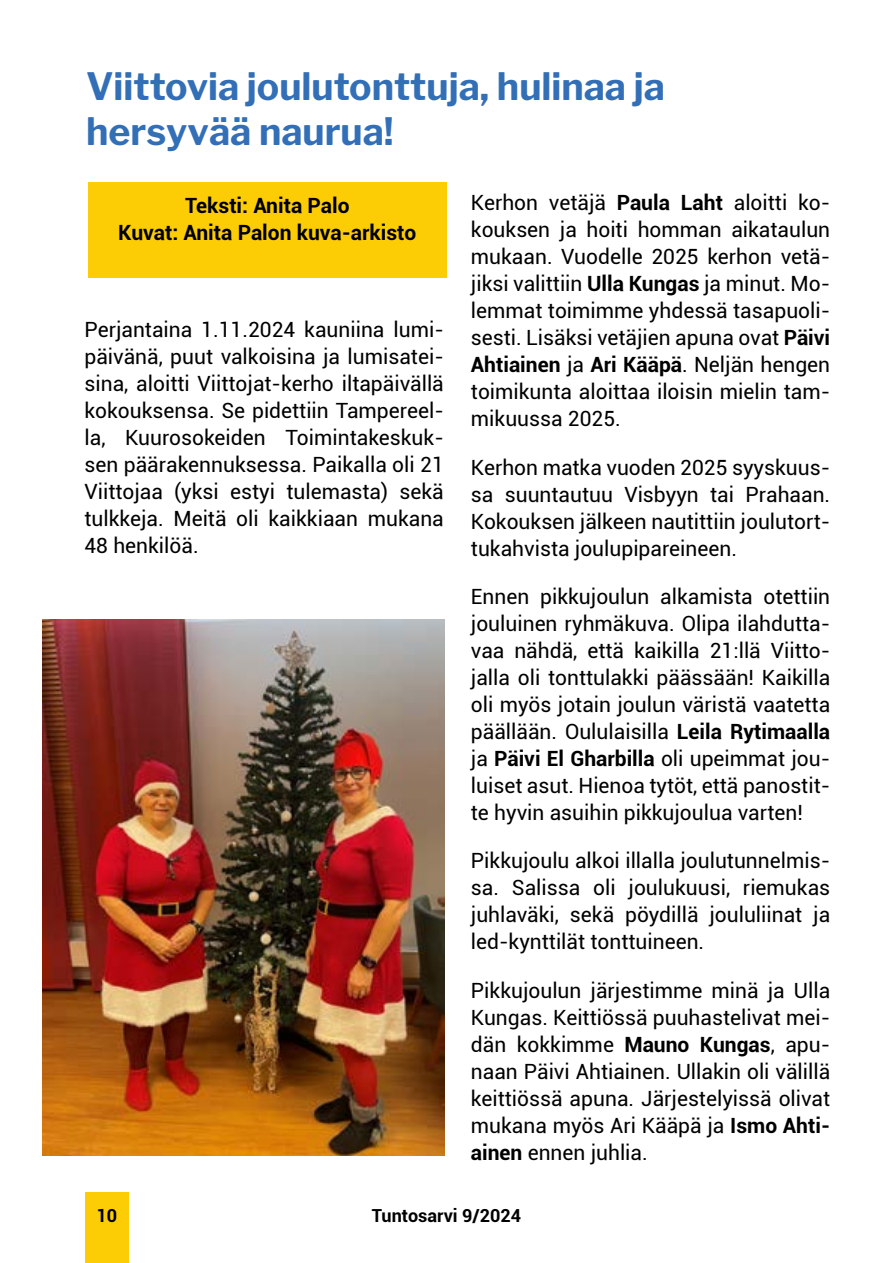
<style>
.page{position:relative;width:893px;height:1263px;background:#fff}
.page>*{position:absolute;margin:0;border:0;box-sizing:border-box;transform-origin:0 0}
.t1{font:700 37.5px/45px "Libre Franklin";color:#336fb6}
.t2{font:21px/27px "Roboto";color:#000;text-align:justify}
.t3{font:700 21px/27px "Roboto";color:#000;text-align:center}
.t4{font:700 18px "Roboto";color:#000}
.s1{font-weight:700}
</style>
<div class="page">
<div style="left:85px;top:1192px;width:44px;height:71px;background:#fccd05"></div>
<div style="left:88px;top:182px;width:358px;height:96px;background:#fccd05"></div>
<img style="left:43px;top:620px;width:401px;height:535px">
<h1 class="t1" style="left:86px;top:64px;width:580px">Viittovia joulutonttuja, hulinaa ja hersyvää naurua!</h1>
<p class="t3" style="left:118px;top:192px;width:300px">Teksti: Anita Palo<br>Kuvat: Anita Palon kuva-arkisto</p>
<p class="t2" style="left:84px;top:315px;width:361px">Perjantaina 1.11.2024 kauniina lumi&shy;päivänä, puut valkoisina ja lumisatei&shy;sina, aloitti Viittojat-kerho iltapäivällä kokouksensa. Se pidettiin Tampereel&shy;la, Kuurosokeiden Toimintakeskuk&shy;sen päärakennuksessa. Paikalla oli 21<br>Viittojaa (yksi estyi tulemasta) sekä tulkkeja. Meitä oli kaikkiaan mukana 48 henkilöä.</p>
<p class="t2" style="left:471px;top:189px;width:361px">Kerhon vetäjä <span class="s1">Paula Laht</span> aloitti ko&shy;kouksen ja hoiti homman aikataulun mukaan. Vuodelle 2025 kerhon vetä&shy;jiksi valittiin <span class="s1">Ulla Kungas</span> ja minut. Mo&shy;lemmat toimimme yhdessä tasapuoli&shy;sesti. Lisäksi vetäjien apuna ovat <span class="s1">Päivi Ahtiainen</span> ja <span class="s1">Ari Kääpä</span>. Neljän hengen toimikunta aloittaa iloisin mielin tam&shy;mikuussa 2025.</p>
<p class="t2" style="left:471px;top:453px;width:361px">Kerhon matka vuoden 2025 syyskuus&shy;sa suuntautuu Visbyyn tai Prahaan.<br>Kokouksen jälkeen nautittiin joulutort&shy;tukahvista joulupipareineen.</p>
<p class="t2" style="left:471px;top:582px;width:361px">Ennen pikkujoulun alkamista otettiin jouluinen ryhmäkuva. Olipa ilahdutta&shy;vaa nähdä, että kaikilla 21:llä Viitto&shy;jalla oli tonttulakki päässään! Kaikilla oli myös jotain joulun väristä vaatetta päällään. Oululaisilla <span class="s1">Leila Rytimaalla </span>ja <span class="s1">Päivi El Gharbilla</span> oli upeimmat jou&shy;luiset asut. Hienoa tytöt, että panostit&shy;te hyvin asuihin pikkujoulua varten!</p>
<p class="t2" style="left:471px;top:846px;width:361px">Pikkujoulu alkoi illalla joulutunnelmis&shy;sa. Salissa oli joulukuusi, riemukas juhlaväki, sekä pöydillä joululiinat ja led-kynttilät tonttuineen.</p>
<p class="t2" style="left:471px;top:976px;width:361px">Pikkujoulun järjestimme minä ja Ulla Kungas. Keittiössä puuhastelivat mei&shy;dän kokkimme <span class="s1">Mauno Kungas</span>, apu&shy;naan Päivi Ahtiainen. Ullakin oli välillä keittiössä apuna. Järjestelyissä olivat mukana myös Ari Kääpä ja <span class="s1">Ismo Ahti&shy;ainen</span> ennen juhlia.</p>
<p class="t4" style="left:97px;top:1203px;width:22px">10</p>
<p class="t4" style="left:372px;top:1203px;width:151px">Tuntosarvi 9/2024</p>
</div>
